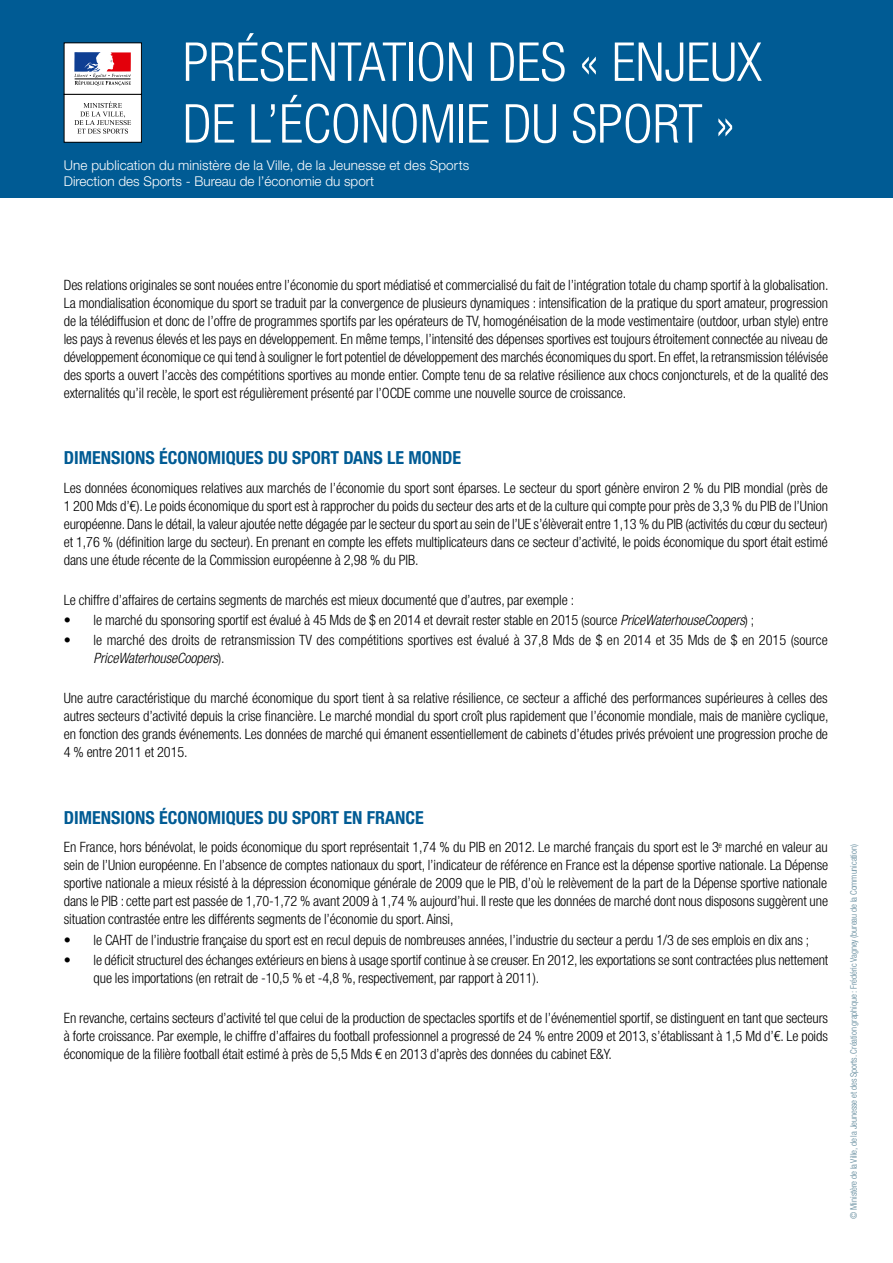
<style>
.page{position:relative;width:893px;height:1263px;background:#fff}
.page>*{position:absolute;margin:0;border:0;box-sizing:border-box;transform-origin:0 0}
.t1{font:300 condensed 53.7px "Helvetica Neue LT Std";color:#fff}
.t2{font:700 condensed 18px "Helvetica Neue LT Std";color:#005b94}
.t3{font:300 condensed 14.25px/18px "Helvetica Neue LT Std";letter-spacing:-.005em;color:#000;text-align:justify}
.t4{font:300 13.5px/16.2px "Helvetica Neue LT Std";letter-spacing:.005em;color:#fff}
.t5{font:300 condensed 9px "Helvetica Neue LT Std";letter-spacing:-.005em;color:#598396}
.s1{font-style:italic}
</style>
<div class="page">
<div style="left:0;top:0;width:893px;height:198px;background:#005b94"></div>
<div style="left:64px;top:43px;width:77px;height:51px;background:#fff"></div>
<svg style="left:74px;top:52px;width:57px;height:34px"></svg>
<div style="left:64px;top:94px;width:77px;height:48px;background:#fff"></div>
<div style="left:64px;top:94px;width:78px;height:49px;border:1px solid #000"></div>
<svg style="left:74px;top:102px;width:57px;height:32px"></svg>
<h1 class="t1" style="left:183px;top:31px;width:177px">Présentatio</h1>
<h1 class="t1" style="left:446px;top:31px;width:317px">n des « enjeux</h1>
<h1 class="t1" style="left:183px;top:93px;width:232px">de l’économie</h1>
<h1 class="t1" style="left:503px;top:93px;width:234px">dusport »</h1>
<p class="t4" style="left:64px;top:157px;width:407px">Une publication du ministère de la Ville, de la Jeunesse et des Sports<br>Direction des Sports - Bureau de l’économie du sport</p>
<p class="t3" style="left:64px;top:276px;width:766px">Des relations originales se sont nouées entre l’économie du sport médiatisé et commercialisé du fait de l’intégration totale du champ sportif à la globalisation.<br>La mondialisation économique du sport se traduit par la convergence de plusieurs dynamiques : intensification de la pratique du sport amateur, progression de la télédiffusion et donc de l’offre de programmes sportifs par les opérateurs de TV, homogénéisation de la mode vestimentaire (outdoor, urban style) entre les pays à revenus élevés et les pays en développement. En même temps, l’intensité des dépenses sportives est toujours étroitement connectée au niveau de développement économique ce qui tend à souligner le fort potentiel de développement des marchés économiques du sport. En effet, la retransmission télévisée des sports a ouvert l’accès des compétitions sportives au monde entier. Compte tenu de sa relative résilience aux chocs conjoncturels, et de la qualité des externalités qu’il recèle, le sport est régulièrement présenté par l’OCDE comme une nouvelle source de croissance.</p>
<p class="t2" style="left:64px;top:447px;width:399px">DIMENSIONS ÉCONOMIQUES DU SPORT DANS LE MONDE</p>
<p class="t3" style="left:64px;top:478px;width:766px">Les données économiques relatives aux marchés de l’économie du sport sont éparses. Le secteur du sport génère environ 2 % du PIB mondial (près de 1 200 Mds d’€). Le poids économique du sport est à rapprocher du poids du secteur des arts et de la culture qui compte pour près de 3,3 % du PIB de l’Union européenne. Dans le détail, la valeur ajoutée nette dégagée par le secteur du sport au sein de l’UE s’élèverait entre 1,13 % du PIB (activités du cœur du secteur) et 1,76 % (définition large du secteur). En prenant en compte les effets multiplicateurs dans ce secteur d’activité, le poids économique du sport était estimé dans une étude récente de la Commission européenne à 2,98 % du PIB.</p>
<p class="t3" style="left:64px;top:591px;width:512px">Le chiffre d’affaires de certains segments de marchés est mieux documenté que d’autres, par exemple :</p>
<p class="t3" style="left:64px;top:611px;width:692px">• le marché du sponsoring sportif est évalué à 45 Mds de $ en 2014 et devrait rester stable en 2015 (source <span class="s1">PriceWaterhouseCoopers</span>) ;</p>
<p class="t3" style="left:94px;top:631px;width:736px;text-indent:-30px">• le marché des droits de retransmission TV des compétitions sportives est évalué à 37,8 Mds de $ en 2014 et 35 Mds de $ en 2015 (source<br><span class="s1">PriceWaterhouseCoopers</span>).</p>
<p class="t3" style="left:64px;top:689px;width:766px">Une autre caractéristique du marché économique du sport tient à sa relative résilience, ce secteur a affiché des performances supérieures à celles des autres secteurs d’activité depuis la crise financière. Le marché mondial du sport croît plus rapidement que l’économie mondiale, mais de manière cyclique, en fonction des grands événements. Les données de marché qui émanent essentiellement de cabinets d’études privés prévoient une progression proche de 4 % entre 2011 et 2015.</p>
<p class="t2" style="left:64px;top:806px;width:361px">DIMENSIONS ÉCONOMIQUES DU SPORT EN FRANCE</p>
<p class="t3" style="left:64px;top:838px;width:766px">En France, hors bénévolat, le poids économique du sport représentait 1,74 % du PIB en 2012. Le marché français du sport est le 3<sup>e</sup> marché en valeur au sein de l’Union européenne. En l’absence de comptes nationaux du sport, l’indicateur de référence en France est la dépense sportive nationale. La Dépense sportive nationale a mieux résisté à la dépression économique générale de 2009 que le PIB, d’où le relèvement de la part de la Dépense sportive nationale dans le PIB : cette part est passée de 1,70-1,72 % avant 2009 à 1,74 % aujourd’hui. Il reste que les données de marché dont nous disposons suggèrent une situation contrastée entre les différents segments de l’économie du sport. Ainsi,</p>
<p class="t3" style="left:64px;top:930px;width:747px">• le CAHT de l’industrie française du sport est en recul depuis de nombreuses années, l’industrie du secteur a perdu 1/3 de ses emplois en dix ans ;</p>
<p class="t3" style="left:94px;top:950px;width:736px;text-indent:-30px">• le déficit structurel des échanges extérieurs en biens à usage sportif continue à se creuser. En 2012, les exportations se sont contractées plus nettement que les importations (en retrait de -10,5 % et -4,8 %, respectivement, par rapport à 2011).</p>
<p class="t3" style="left:64px;top:1009px;width:766px">En revanche, certains secteurs d’activité tel que celui de la production de spectacles sportifs et de l’événementiel sportif, se distinguent en tant que secteurs à forte croissance. Par exemple, le chiffre d’affaires du football professionnel a progressé de 24 % entre 2009 et 2013, s’établissant à 1,5 Md d’€. Le poids économique de la filière football était estimé à près de 5,5 Mds € en 2013 d’après des données du cabinet E&amp;Y.</p>
<p class="t5" style="left:848px;top:1219px;width:376px;rotate:-90deg">© Ministère de la Ville, de la Jeunesse et des Sports. Création graphique : Frédéric Vagney (bureau de la Communication)</p>
</div>
